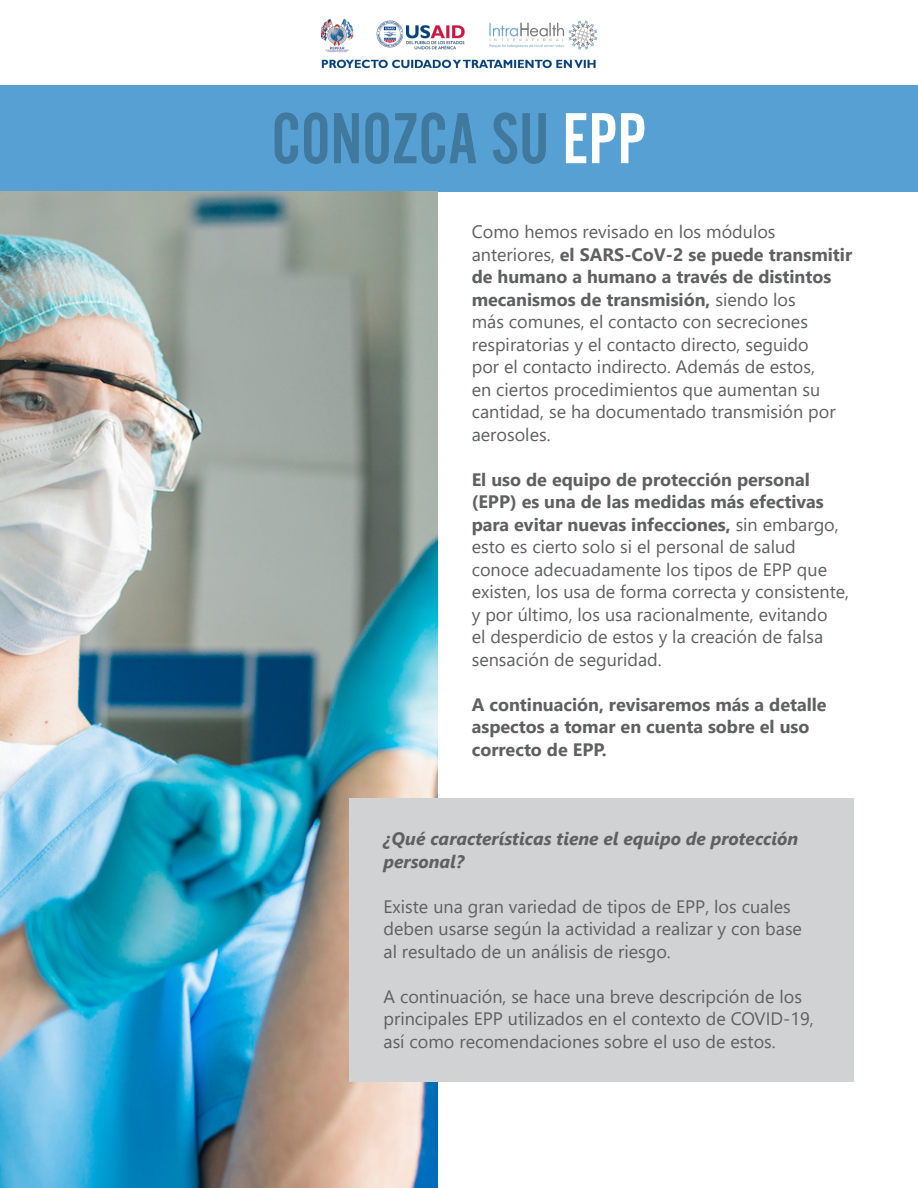
<style>
.page{position:relative;width:918px;height:1188px;background:#fff}
.page>*{position:absolute;margin:0;border:0;box-sizing:border-box;transform-origin:0 0}
.t1{font:75px "Alternate Got No 2 D";color:#40789e}
.t2{font:18px/22.5px "Segoe UI";color:#5f6062}
.t3{font:700 18px/22.5px "Segoe UI";color:#5f6062}
.t4{font:italic 700 18px/22.5px "Segoe UI";color:#5f6062}
.s1{color:#fff}
.s2{font-weight:700}
</style>
<div class="page">
<div style="left:0;top:85px;width:918px;height:106px;background:#56a0d3"></div>
<img style="left:320px;top:18px;width:278px;height:51px">
<img style="left:0;top:191px;width:438px;height:997px">
<div style="left:350px;top:798px;width:504px;height:284px;background:#d1d2d4"></div>
<h1 class="t1" style="left:271px;top:100px;width:377px">CONOZCA SU <span class="s1">EPP</span></h1>
<p class="t2" style="left:472px;top:220px;width:382px">Como hemos revisado en los módulos anteriores, <span class="s2">el SARS-CoV-2 se puede transmitir de humano a humano a través de distintos mecanismos de transmisión,</span> siendo los<br>más comunes, el contacto con secreciones respiratorias y el contacto directo, seguido<br>por el contacto indirecto. Además de estos,<br>en ciertos procedimientos que aumentan su cantidad, se ha documentado transmisión por aerosoles.</p>
<p class="t2" style="left:472px;top:468px;width:379px"><span class="s2">El uso de equipo de protección personal (EPP) es una de las medidas más efectivas para evitar nuevas infecciones,</span> sin embargo, esto es cierto solo si el personal de salud conoce adecuadamente los tipos de EPP que existen, los usa de forma correcta y consistente, y por último, los usa racionalmente, evitando<br>el desperdicio de estos y la creación de falsa sensación de seguridad.</p>
<p class="t3" style="left:472px;top:693px;width:356px">A continuación, revisaremos más a detalle aspectos a tomar en cuenta sobre el uso correcto de EPP.</p>
<p class="t4" style="left:384px;top:826px;width:416px">¿Qué características tiene el equipo de protección personal?</p>
<p class="t2" style="left:384px;top:895px;width:420px">Existe una gran variedad de tipos de EPP, los cuales deben usarse según la actividad a realizar y con base al resultado de un análisis de riesgo.</p>
<p class="t2" style="left:384px;top:985px;width:432px">A continuación, se hace una breve descripción de los principales EPP utilizados en el contexto de COVID-19, así como recomendaciones sobre el uso de estos.</p>
</div>
